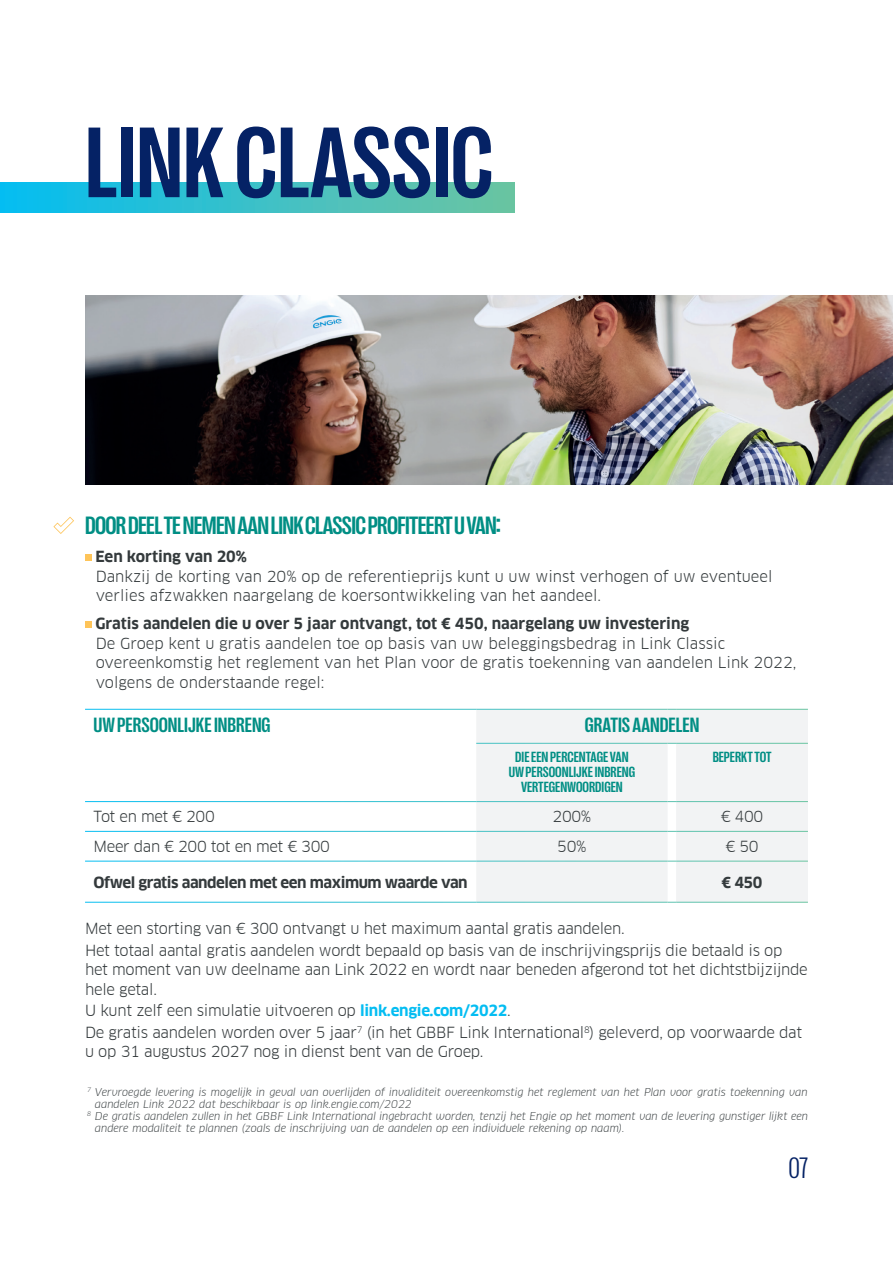
<style>
.page{position:relative;width:893px;height:1263px;background:#fff}
.page>*{position:absolute;margin:0;border:0;box-sizing:border-box;transform-origin:0 0}
.t1{font:700 condensed 101.85px "Right Grotesk";color:#052265}
.t2{font:300 condensed 30px "Right Grotesk";color:#052265}
.t3{font:700 condensed 25.5px "Right Grotesk";letter-spacing:-.025em;color:#008e84}
.t4{font:700 condensed 21px "Right Grotesk";color:#008e84}
.t5{font:15px/19.5px "Clan Offc Pro";letter-spacing:-.02em;color:#343a3c}
.t6{font:15px/19.5px "Clan Offc Pro";color:#343a3c}
.t7{font:700 15px "Clan Offc Pro";letter-spacing:-.005em;color:#343a3c}
.t8{font:700 condensed 15px/15px "Right Grotesk";color:#008e84;text-align:center}
.t9{font:700 15px "Clan Offc Pro";letter-spacing:-.03em;color:#343a3c}
.t10{font:italic 10.5px/12px "Clan Offc Pro";color:#343a3c}
.s1{font-weight:700;color:#04bdf2}
</style>
<div class="page">
<img style="left:85px;top:296px;width:808px;height:189px">
<div style="left:0;top:183px;width:515px;height:29px;background:linear-gradient(to right,#05bdf1,#70c4a0)"></div>
<svg style="left:85px;top:554px;width:6px;height:6px"></svg>
<svg style="left:85px;top:621px;width:6px;height:6px"></svg>
<div style="left:476px;top:710px;width:332px;height:192px;background:#f2f3f4"></div>
<hr style="left:476px;top:743px;width:192px;height:1px;background:#fff">
<hr style="left:676px;top:743px;width:132px;height:1px;background:#fff">
<hr style="left:476px;top:801px;width:192px;height:1px;background:#fff">
<hr style="left:676px;top:801px;width:132px;height:1px;background:#fff">
<hr style="left:476px;top:831px;width:192px;height:1px;background:#fff">
<hr style="left:676px;top:831px;width:132px;height:1px;background:#fff">
<hr style="left:476px;top:861px;width:192px;height:1px;background:#fff">
<hr style="left:676px;top:861px;width:132px;height:1px;background:#fff">
<svg style="left:53px;top:517px;width:21px;height:17px"></svg>
<p class="t1" style="left:85px;top:110px;width:410px">LINK CLASSIC</p>
<p class="t3" style="left:85px;top:512px;width:417px">DOOR DEEL TE NEMEN AAN LINK CLASSIC PROFITEERT U VAN:</p>
<p class="t7" style="left:95px;top:548px;width:153px">Een korting van 20%</p>
<p class="t6" style="left:96px;top:566px;width:678px">Dankzij de korting van 20% op de referentieprijs kunt u uw winst verhogen of uw eventueel verlies afzwakken naargelang de koersontwikkeling van het aandeel.</p>
<p class="t7" style="left:95px;top:615px;width:595px">Gratis aandelen die u over 5 jaar ontvangt, tot € 450, naargelang uw investering</p>
<p class="t6" style="left:96px;top:633px;width:702px">De Groep kent u gratis aandelen toe op basis van uw beleggingsbedrag in Link Classic overeenkomstig het reglement van het Plan voor de gratis toekenning van aandelen Link 2022, volgens de onderstaande regel:</p>
<p class="t4" style="left:94px;top:714px;width:179px">UW PERSOONLIJKE INBRENG</p>
<p class="t4" style="left:585px;top:714px;width:116px">GRATIS AANDELEN</p>
<p class="t8" style="left:509px;top:749px;width:128px">DIE EEN PERCENTAGE VAN<br>UW PERSOONLIJKE INBRENG<br>VERTEGENWOORDIGEN</p>
<p class="t8" style="left:713px;top:749px;width:60px">BEPERKT TOT</p>
<p class="t5" style="left:94px;top:807px;width:123px">Tot en met € 200</p>
<p class="t5" style="left:553px;top:807px;width:40px">200%</p>
<p class="t5" style="left:721px;top:807px;width:44px">€ 400</p>
<p class="t5" style="left:94px;top:837px;width:238px">Meer dan € 200 tot en met € 300</p>
<p class="t5" style="left:557px;top:837px;width:31px">50%</p>
<p class="t5" style="left:725px;top:837px;width:35px">€ 50</p>
<p class="t9" style="left:94px;top:873px;width:376px">Ofwel gratis aandelen met een maximum waarde van</p>
<p class="t7" style="left:721px;top:873px;width:42px">€ 450</p>
<p class="t5" style="left:85px;top:919px;width:541px">Met een storting van € 300 ontvangt u het maximum aantal gratis aandelen.</p>
<p class="t5" style="left:85px;top:940px;width:724px">Het totaal aantal gratis aandelen wordt bepaald op basis van de inschrijvingsprijs die betaald is op het moment van uw deelname aan Link 2022 en wordt naar beneden afgerond tot het dichtstbijzijnde hele getal.</p>
<p class="t5" style="left:85px;top:1001px;width:427px">U kunt zelf een simulatie uitvoeren op <span class="s1">link.engie.com/2022</span>.</p>
<p class="t5" style="left:85px;top:1022px;width:719px">De gratis aandelen worden over 5 jaar<sup>7</sup> (in het GBBF Link International<sup>8</sup>) geleverd, op voorwaarde dat u op 31 augustus 2027 nog in dienst bent van de Groep.</p>
<p class="t10" style="left:95px;top:1085px;width:714px;text-indent:-8px"><sup>7</sup> Vervroegde levering is mogelijk in geval van overlijden of invaliditeit overeenkomstig het reglement van het Plan voor gratis toekenning van aandelen Link 2022 dat beschikbaar is op link.engie.com/2022</p>
<p class="t10" style="left:95px;top:1109px;width:715px;text-indent:-8px"><sup>8</sup> De gratis aandelen zullen in het GBBF Link International ingebracht worden, tenzij het Engie op het moment van de levering gunstiger lijkt een andere modaliteit te plannen (zoals de inschrijving van de aandelen op een individuele rekening op naam).</p>
<p class="t2" style="left:788px;top:1152px;width:21px">07</p>
</div>
